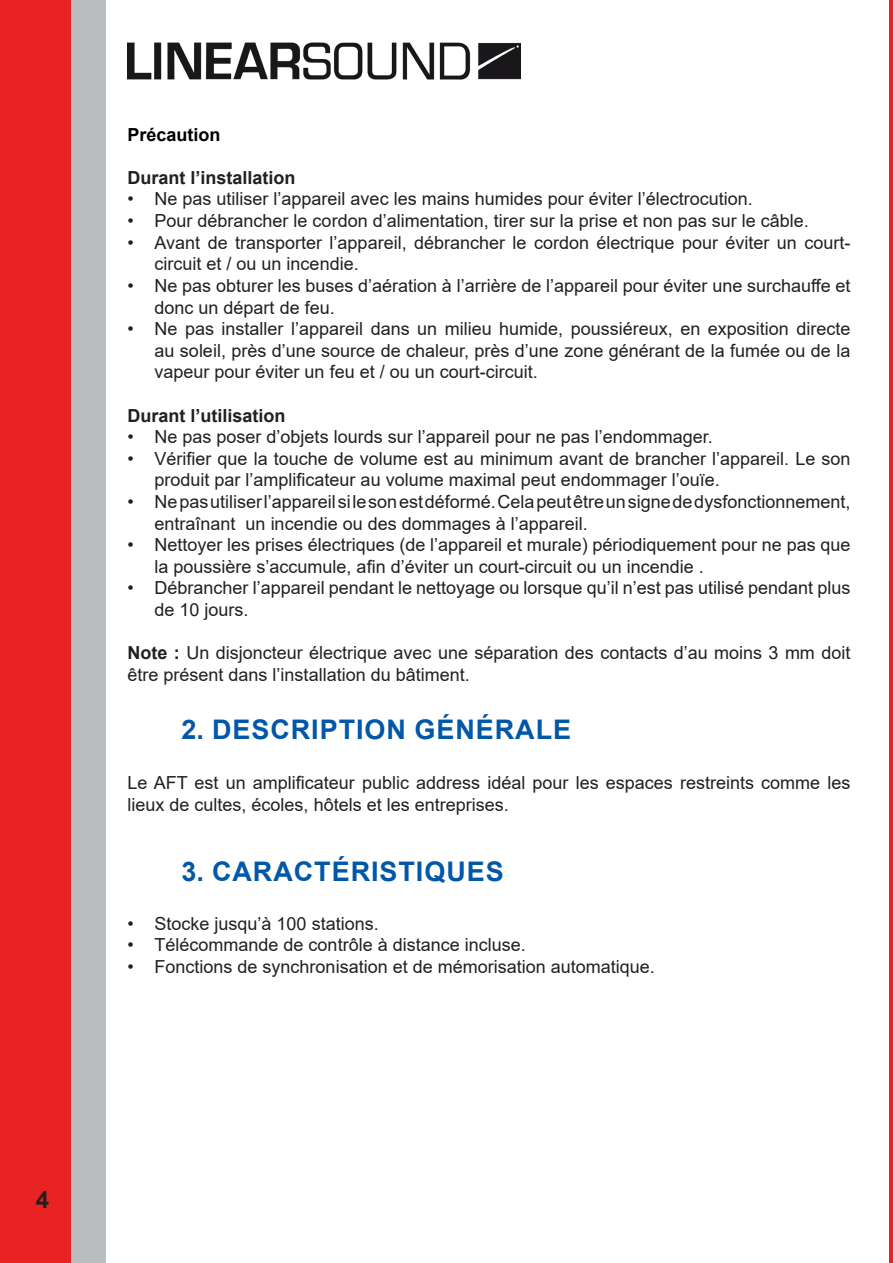
<style>
.page{position:relative;width:893px;height:1263px;background:#fff}
.page>*{position:absolute;margin:0;border:0;box-sizing:border-box;transform-origin:0 0}
.ST_01{font:700 27px "Arial";letter-spacing:.035em;color:#0157a8}
.t1{font:700 24px "Arial";color:#231f20}
.txt{font:18px/21.6px "Arial";color:#231f20}
.txt-2{font:700 18px "Arial";color:#231f20}
.t2{font:700 18px "Arial";color:#000}
.s1{font-weight:700}
</style>
<div class="page">
<div style="left:0;top:0;width:73px;height:1263px;background:#e92323"></div>
<hr style="left:889px;top:0;width:4px;height:1263px;background:#e92323">
<div style="left:72px;top:0;width:34px;height:1263px;background:#babdc0"></div>
<img style="left:128px;top:42px;width:393px;height:38px">
<p class="t2" style="left:128px;top:122px;width:95px">Précaution</p>
<p class="txt-2" style="left:128px;top:165px;width:170px">Durant l’installation</p>
<p class="txt" style="left:128px;top:188px;width:627px">• Ne pas utiliser l’appareil avec les mains humides pour éviter l’électrocution.</p>
<p class="txt" style="left:128px;top:210px;width:683px">• Pour débrancher le cordon d’alimentation, tirer sur la prise et non pas sur le câble.</p>
<p class="txt" style="left:155px;top:231px;width:697px;text-indent:-27px">• Avant de transporter l’appareil, débrancher le cordon électrique pour éviter un court&shy;circuit et / ou un incendie.</p>
<p class="txt" style="left:155px;top:275px;width:697px;text-indent:-27px">• Ne pas obturer les buses d’aération à l’arrière de l’appareil pour éviter une surchauffe et donc un départ de feu.</p>
<p class="txt" style="left:155px;top:318px;width:697px;text-align:justify;text-indent:-27px">• Ne pas installer l’appareil dans un milieu humide, poussiéreux, en exposition directe au soleil, près d’une source de chaleur, près d’une zone générant de la fumée ou de la vapeur pour éviter un feu et / ou un court-circuit.</p>
<p class="txt-2" style="left:128px;top:402px;width:160px">Durant l’utilisation</p>
<p class="txt" style="left:128px;top:426px;width:587px">• Ne pas poser d’objets lourds sur l’appareil pour ne pas l’endommager.</p>
<p class="txt" style="left:155px;top:447px;width:697px;text-indent:-27px">• Vérifier que la touche de volume est au minimum avant de brancher l’appareil. Le son produit par l’amplificateur au volume maximal peut endommager l’ouïe.</p>
<p class="txt" style="left:155px;top:491px;width:697px;text-indent:-27px">• Ne pas utiliser l’appareil si le son est déformé. Cela peut être un signe de dysfonctionnement, entraînant un incendie ou des dommages à l’appareil.</p>
<p class="txt" style="left:155px;top:534px;width:697px;text-indent:-27px">• Nettoyer les prises électriques (de l’appareil et murale) périodiquement pour ne pas que la poussière s’accumule, afin d’éviter un court-circuit ou un incendie .</p>
<p class="txt" style="left:155px;top:577px;width:697px;text-indent:-27px">• Débrancher l’appareil pendant le nettoyage ou lorsque qu’il n’est pas utilisé pendant plus de 10 jours.</p>
<p class="txt" style="left:128px;top:642px;width:724px"><span class="s1">Note :</span> Un disjoncteur électrique avec une séparation des contacts d’au moins 3 mm doit être présent dans l’installation du bâtiment.</p>
<p class="ST_01" style="left:182px;top:711px;width:391px">2. DESCRIPTION GÉNÉRALE</p>
<p class="txt" style="left:128px;top:772px;width:724px">Le AFT est un amplificateur public address idéal pour les espaces restreints comme les lieux de cultes, écoles, hôtels et les entreprises.</p>
<p class="ST_01" style="left:182px;top:852px;width:324px">3. CARACTÉRISTIQUES</p>
<p class="txt" style="left:128px;top:912px;width:253px">• Stocke jusqu’à 100 stations.</p>
<p class="txt" style="left:128px;top:934px;width:400px">• Télécommande de contrôle à distance incluse.</p>
<p class="txt" style="left:128px;top:955px;width:529px">• Fonctions de synchronisation et de mémorisation automatique.</p>
<h2 class="t1" style="left:36px;top:1182px;width:15px">4</h2>
</div>
